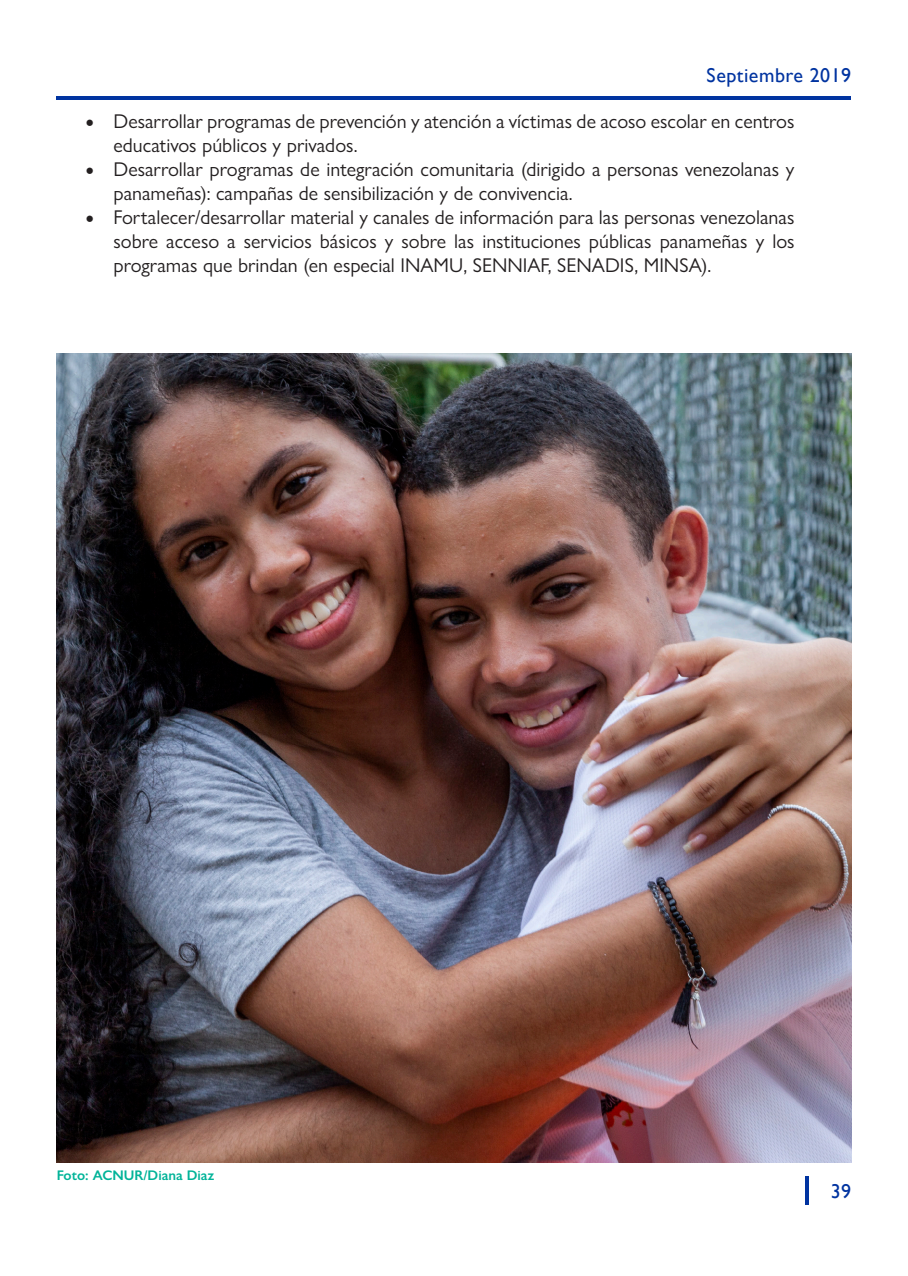
<style>
.page{position:relative;width:908px;height:1276px;background:#fff}
.page>*{position:absolute;margin:0;border:0;box-sizing:border-box;transform-origin:0 0}
.t1{font:20px/24px "Gill Sans Nova";color:#231f20}
.t2{font:20px "Gill Sans";letter-spacing:.025em;color:#0033a0}
.t3{font:600 14px "Gill Sans Nova";color:#00b398}
.s1{font-family:"Minion Pro";font-size:24px}
</style>
<div class="page">
<svg style="left:805px;top:1176px;width:3px;height:29px"></svg>
<hr style="left:57px;top:96px;width:793px;height:4px;background:#0033a0">
<img style="left:57px;top:353px;width:793px;height:809px">
<p class="t2" style="left:706px;top:63px;width:146px">Septiembre 2019</p>
<p class="t1" style="left:113px;top:109px;width:682px;text-indent:-28px"><span class="s1">•</span> Desarrollar programas de prevención y atención a víctimas de acoso escolar en centros educativos públicos y privados.</p>
<p class="t1" style="left:113px;top:157px;width:682px;text-indent:-28px"><span class="s1">•</span> Desarrollar programas de integración comunitaria (dirigido a personas venezolanas y panameñas): campañas de sensibilización y de convivencia.</p>
<p class="t1" style="left:113px;top:205px;width:682px;text-align:justify;text-indent:-28px"><span class="s1">•</span> Fortalecer/desarrollar material y canales de información para las personas venezolanas sobre acceso a servicios básicos y sobre las instituciones públicas panameñas y los programas que brindan (en especial INAMU, SENNIAF, SENADIS, MINSA).</p>
<p class="t3" style="left:57px;top:1166px;width:159px">Foto: ACNUR/Diana Diaz</p>
<p class="t2" style="left:830px;top:1179px;width:22px">39</p>
</div>
